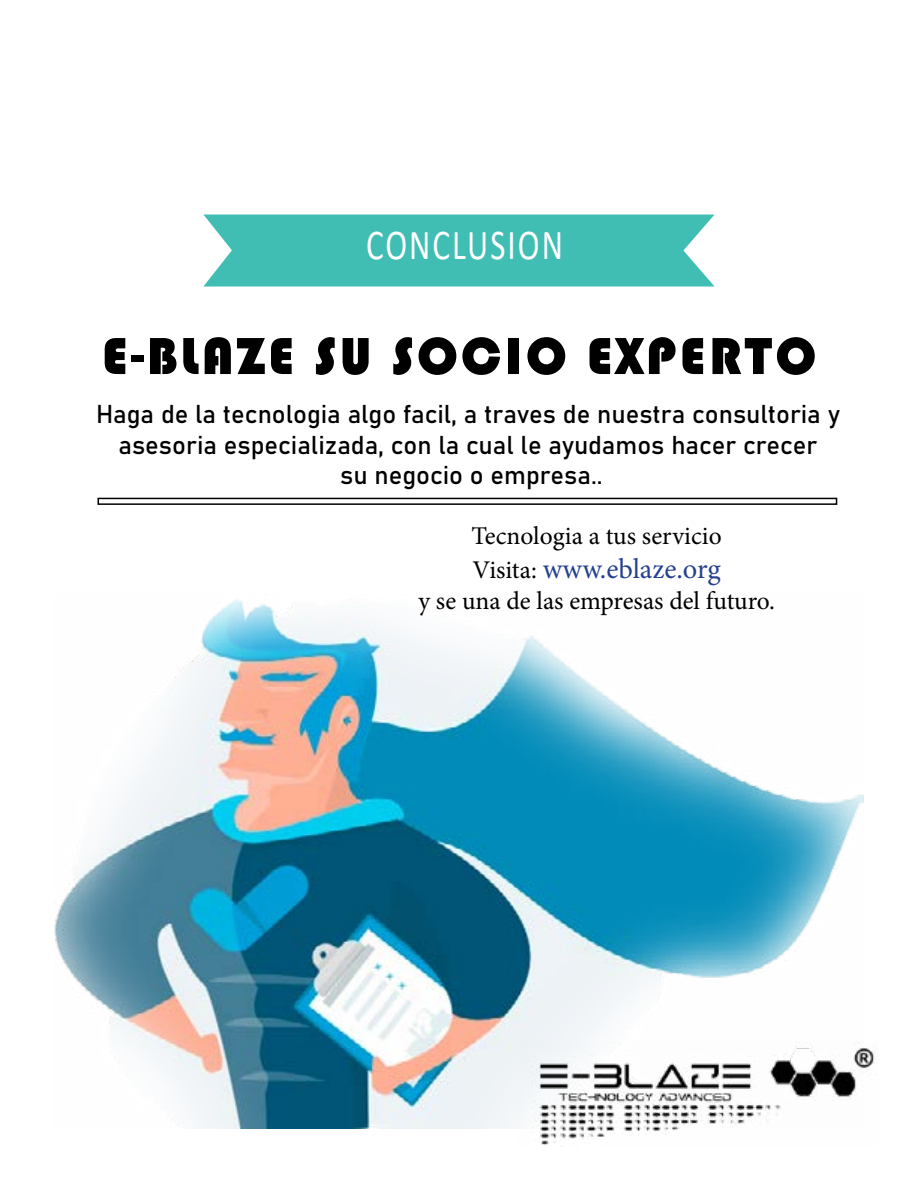
<style>
.page{position:relative;width:918px;height:1188px;background:#fff}
.page>*{position:absolute;margin:0;border:0;box-sizing:border-box;transform-origin:0 0}
.t1{font:54px "Bauhaus 93";letter-spacing:.06em;color:#000}
.t2{font:42.9px "Calibri";letter-spacing:.06em;color:#fff;scale:.77 1}
.t3{font:28.5px "Minion Pro";color:#25408f}
.t4{font:25.5px/30.6px "Bahnschrift";color:#000;text-align:center}
.t5{font:25.5px "Minion Pro";color:#000}
.s1{font-size:25.5px;color:#000}
</style>
<div class="page">
<img style="left:54px;top:599px;width:810px;height:529px">
<svg style="left:203px;top:214px;width:512px;height:72px;background:#4cc2b8"></svg>
<img style="left:518px;top:1041px;width:359px;height:104px">
<div style="left:98px;top:498px;width:739px;height:7px;border:2px solid #000"></div>
<h2 class="t2" style="left:366px;top:215px;width:257px">CONCLUSION</h2>
<h1 class="t1" style="left:102px;top:325px;width:716px">E-BLAZE SU SOCIO EXPERTO</h1>
<p class="t4" style="left:96px;top:399px;width:746px">Haga de la tecnologia algo facil, a traves de nuestra consultoria y asesoria especializada, con la cual le ayudamos hacer crecer<br>su negocio o empresa..</p>
<p class="t5" style="left:472px;top:519px;width:252px">Tecnologia a tus servicio</p>
<p class="t3" style="left:473px;top:550px;width:250px"><span class="s1">Visita:</span> www.eblaze.org</p>
<p class="t5" style="left:418px;top:583px;width:358px">y se una de las empresas del futuro.</p>
</div>
